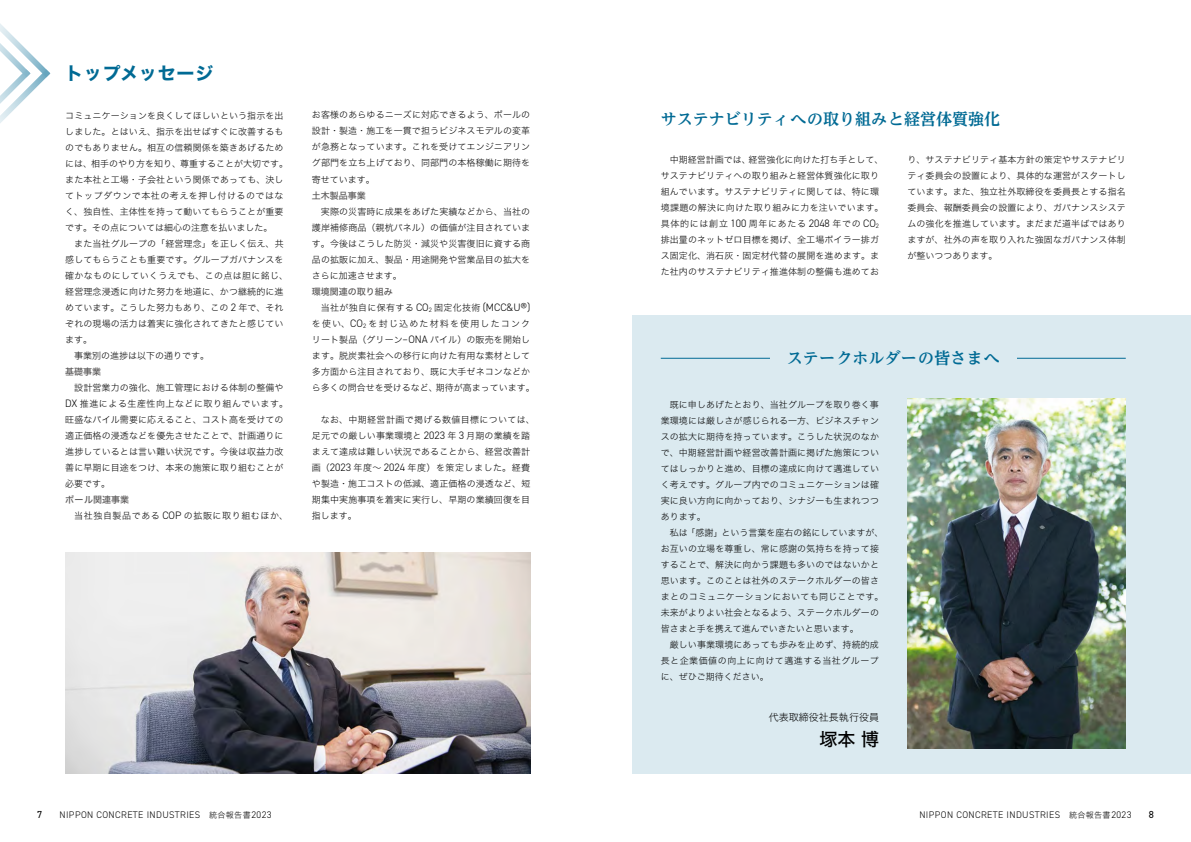
<style>
.page{position:relative;width:1191px;height:842px;background:#fff}
.page>*{position:absolute;margin:0;border:0;box-sizing:border-box;transform-origin:0 0}
.t1{font:18px "Hira Kaku Std N W7";letter-spacing:.025em;color:#006a94}
.t2{font:18px "Hira Kaku Std N W5";color:#000}
.t3{font:700 16px "UD Reimin Pr 6 N";color:#006a94}
.t4{font:10.2px "DIN2014";color:#000}
.t5{font:10px "Hira Kaku Std N W2";color:#000}
.t6{font:300 9.6px "DIN2014";letter-spacing:.04em;color:#000}
.t7{font:9px/16px "Hira Kaku Std N W2";letter-spacing:.01em;color:#000}
.t8{font:9px "Hira Kaku Std N W5";color:#595757}
.t9{font:9px "Hira Kaku Std N W2";letter-spacing:.035em;color:#000}
.t10{font:9px "Hira Kaku Std N W2";letter-spacing:.065em;color:#000}
.s1{font-family:"DIN2014";font-weight:300;font-size:10.8px}
.s2{font-family:"Hira Kaku Std N W2";font-weight:400;font-size:8px}
</style>
<div class="page">
<div style="left:632px;top:315px;width:559px;height:459px;background:#dbeaf0"></div>
<hr style="left:661px;top:358px;width:464px;height:1px;background:#006a94">
<svg style="left:0;top:24px;width:51px;height:99px"></svg>
<img style="left:65px;top:553px;width:465px;height:221px">
<img style="left:907px;top:398px;width:218px;height:350px">
<div style="left:770px;top:350px;width:246px;height:16px;background:#dbeaf0"></div>
<h1 class="t1" style="left:65px;top:59px;width:150px">トップメッセージ</h1>
<p class="t7" style="left:65px;top:107px;width:224px">コミュニケーションを良くしてほしいという指示を出しました。とはいえ、指示を出せばすぐに改善するものでもありません。相互の信頼関係を築きあげるためには、相手のやり方を知り、尊重することが大切です。また本社と工場・子会社という関係であっても、決してトップダウンで本社の考えを押し付けるのではなく、独自性、主体性を持って動いてもらうことが重要です。その点については細心の注意を払いました。</p>
<p class="t7" style="left:74px;top:235px;width:211px">また当社グループの「経営理念」を正しく伝え、共</p>
<p class="t7" style="left:65px;top:251px;width:220px">感してもらうことも重要です。グループガバナンスを</p>
<p class="t9" style="left:65px;top:268px;width:224px">確かなものにしていくうえでも、この点は胆に銘じ、</p>
<p class="t7" style="left:65px;top:283px;width:220px">経営理念浸透に向けた努力を地道に、かつ継続的に進</p>
<p class="t7" style="left:65px;top:299px;width:220px">めています。こうした努力もあり、この <span class="s1">2</span> 年で、それ</p>
<p class="t7" style="left:65px;top:315px;width:220px">ぞれの現場の活力は着実に強化されてきたと感じてい</p>
<p class="t7" style="left:65px;top:331px;width:28px">ます。</p>
<p class="t7" style="left:74px;top:347px;width:136px">事業別の進捗は以下の通りです。</p>
<p class="t8" style="left:65px;top:364px;width:37px">基礎事業</p>
<p class="t7" style="left:65px;top:379px;width:224px;text-indent:9px">設計営業力の強化、施工管理における体制の整備や<br><span class="s1">DX</span> 推進による生産性向上などに取り組んでいます。旺盛なパイル需要に応えること、コスト高を受けての適正価格の浸透などを優先させたことで、計画通りに進捗しているとは言い難い状況です。今後は収益力改善に早期に目途をつけ、本来の施策に取り組むことが必要です。</p>
<p class="t8" style="left:65px;top:492px;width:65px">ポール関連事業</p>
<p class="t10" style="left:74px;top:508px;width:215px">当社独自製品である <span class="s1">COP</span> の拡販に取り組むほか、</p>
<p class="t7" style="left:312px;top:107px;width:220px">お客様のあらゆるニーズに対応できるよう、ポールの</p>
<h2 class="t3" style="left:660px;top:106px;width:341px">サステナビリティへの取り組みと経営体質強化</h2>
<p class="t7" style="left:312px;top:123px;width:220px;text-align:justify">設計・製造・施工を一貫で担うビジネスモデルの変革が急務となっています。これを受けてエンジニアリング部門を立ち上げており、同部門の本格稼働に期待を寄せています。</p>
<p class="t8" style="left:312px;top:188px;width:55px">土木製品事業</p>
<p class="t7" style="left:312px;top:203px;width:220px;text-align:justify;text-indent:9px">実際の災害時に成果をあげた実績などから、当社の護岸補修商品（親杭パネル）の価値が注目されています。今後はこうした防災・減災や災害復旧に資する商品の拡販に加え、製品・用途開発や営業品目の拡大をさらに加速させます。</p>
<p class="t8" style="left:312px;top:284px;width:82px">環境関連の取り組み</p>
<p class="t7" style="left:312px;top:299px;width:224px;text-align:center">当社が独自に保有する <span class="s1">CO</span><sub>2</sub> 固定化技術 <span class="s1">(MCC&amp;U®)<br></span>を使い、<span class="s1">CO</span><sub>2</sub> を封じ込めた材料を使用したコンクリート製品（グリーン<span class="s1">–ONA</span> パイル）の販売を開始します。脱炭素社会への移行に向けた有用な素材として多方面から注目されており、既に大手ゼネコンなどから多くの問合せを受けるなど、期待が高まっています。</p>
<p class="t7" style="left:312px;top:411px;width:224px;text-indent:9px">なお、中期経営計画で掲げる数値目標については、足元での厳しい事業環境と <span class="s1">2023</span> 年 <span class="s1">3</span> 月期の業績を踏まえて達成は難しい状況であることから、経営改善計画（<span class="s1">2023</span> 年度～ <span class="s1">2024</span> 年度）を策定しました。経費や製造・施工コストの低減、適正価格の浸透など、短期集中実施事項を着実に実行し、早期の業績回復を目指します。</p>
<p class="t7" style="left:660px;top:151px;width:224px;text-indent:9px">中期経営計画では、経営強化に向けた打ち手として、サステナビリティへの取り組みと経営体質強化に取り組んでいます。サステナビリティに関しては、特に環境課題の解決に向けた取り組みに力を注いでいます。具体的には創立 <span class="s1">100</span> 周年にあたる <span class="s1">2048</span> 年での <span class="s1">CO</span><sub>2</sub>排出量のネットゼロ目標を掲げ、全工場ボイラー排ガス固定化、消石灰・固定材代替の展開を進めます。また社内のサステナビリティ推進体制の整備も進めてお</p>
<p class="t7" style="left:907px;top:151px;width:220px;text-align:justify">り、サステナビリティ基本方針の策定やサステナビリティ委員会の設置により、具体的な運営がスタートしています。また、独立社外取締役を委員長とする指名委員会、報酬委員会の設置により、ガバナンスシステムの強化を推進しています。まだまだ道半ばではありますが、社外の声を取り入れた強固なガバナンス体制が整いつつあります。</p>
<h2 class="t3" style="left:787px;top:345px;width:214px">ステークホルダーの皆さまへ</h2>
<p class="t7" style="left:661px;top:396px;width:220px;text-align:justify;text-indent:9px">既に申しあげたとおり、当社グループを取り巻く事業環境には厳しさが感じられる一方、ビジネスチャンスの拡大に期待を持っています。こうした状況のなかで、中期経営計画や経営改善計画に掲げた施策についてはしっかりと進め、目標の達成に向けて邁進していく考えです。グループ内でのコミュニケーションは確実に良い方向に向かっており、シナジーも生まれつつあります。</p>
<p class="t7" style="left:661px;top:524px;width:224px;text-indent:9px">私は「感謝」という言葉を座右の銘にしていますが、お互いの立場を尊重し、常に感謝の気持ちを持って接することで、解決に向かう課題も多いのではないかと思います。このことは社外のステークホルダーの皆さまとのコミュニケーションにおいても同じことです。未来がよりよい社会となるよう、ステークホルダーの皆さまと手を携えて進んでいきたいと思います。</p>
<p class="t7" style="left:661px;top:636px;width:220px;text-align:justify;text-indent:9px">厳しい事業環境にあっても歩みを止めず、持続的成長と企業価値の向上に向けて邁進する当社グループに、ぜひご期待ください。</p>
<p class="t5" style="left:769px;top:710px;width:111px">代表取締役社長執行役員</p>
<h1 class="t2" style="left:819px;top:726px;width:61px">塚本博</h1>
<p class="t4" style="left:37px;top:808px;width:7px">7</p>
<p class="t6" style="left:60px;top:809px;width:213px">NIPPON CONCRETE INDUSTRIES<span class="s2">　統合報告書</span>2023</p>
<p class="t6" style="left:919px;top:809px;width:213px">NIPPON CONCRETE INDUSTRIES<span class="s2">　統合報告書</span>2023</p>
<p class="t4" style="left:1148px;top:808px;width:7px">8</p>
</div>
